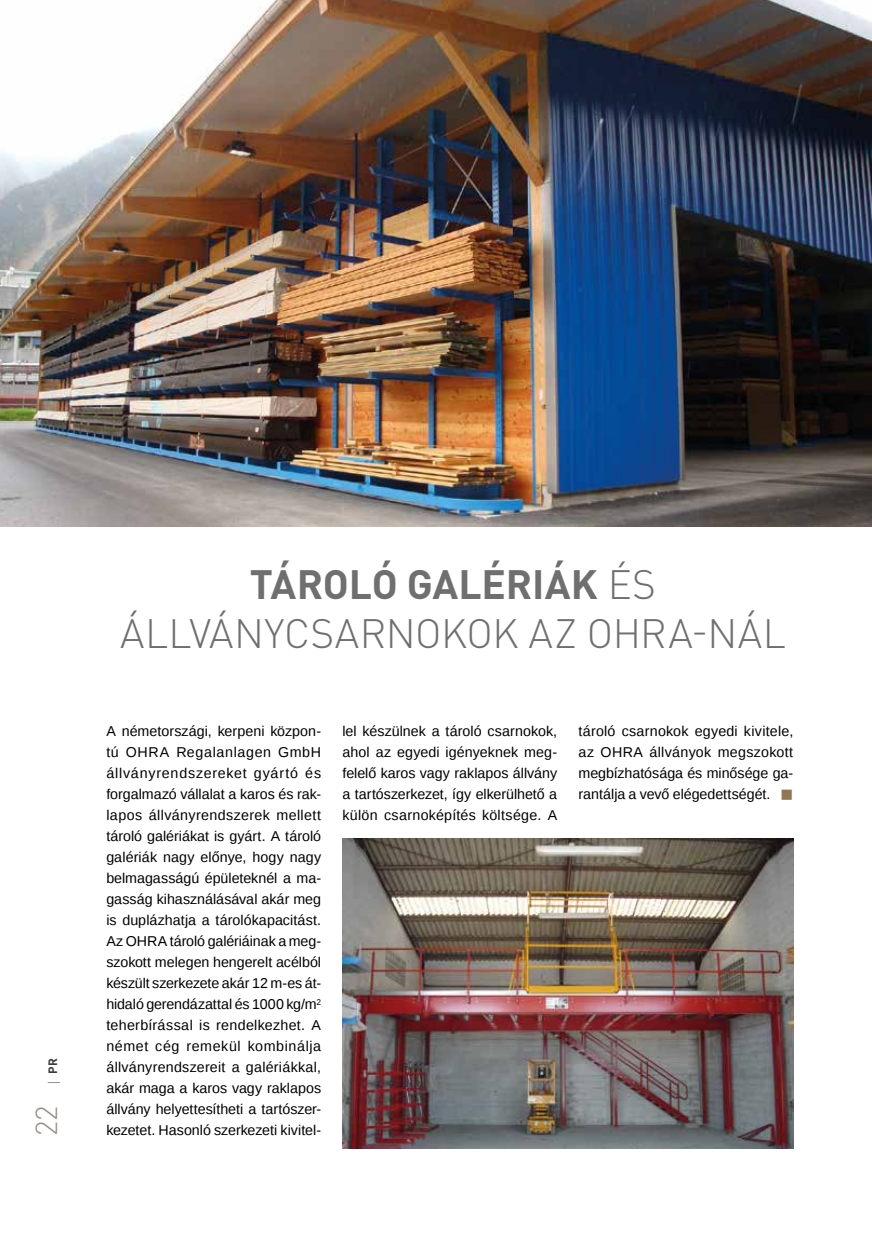
<style>
.page{position:relative;width:872px;height:1242px;background:#fff}
.page>*{position:absolute;margin:0;border:0;box-sizing:border-box;transform-origin:0 0}
.t1{font:300 40.5px/48.6px "DIN Pro";letter-spacing:.005em;color:#706f6f;text-align:center}
.t2{font:300 30px "DIN Pro";color:#968e82}
.t3{font:14.25px/21px "Liberation Sans";color:#000;text-align:justify}
.t4{font:700 12px "DIN Pro";color:#3c3c3b}
.s1{font-family:"Open Sans";font-weight:300}
.s2{font-weight:700}
.s3{font-size:21px;color:#937752}
</style>
<div class="page">
<img style="left:0;top:0;width:872px;height:526px">
<img style="left:342px;top:839px;width:451px;height:309px">
<p class="t4" style="left:45px;top:1085px;width:30px;rotate:-90deg"><span class="s1">|</span> PR</p>
<h2 class="t2" style="left:26px;top:1136px;width:33px;rotate:-90deg">22</h2>
<h1 class="t1" style="left:120px;top:558px;width:667px"><span class="s2">TÁROLÓ GALÉRIÁK</span> ÉS<br>ÁLLVÁNYCSARNOKOK AZ OHRA-NÁL</h1>
<p class="t3" style="left:106px;top:721px;width:216px">A németországi, kerpeni közpon&shy;tú OHRA Regalanlagen GmbH állványrendszereket gyártó és forgalmazó vállalat a karos és rak&shy;lapos állványrendszerek mellett tároló galériákat is gyárt. A tároló galériák nagy előnye, hogy nagy belmagasságú épületeknél a ma&shy;gasság kihasználásával akár meg is duplázhatja a tárolókapacitást.<br>Az OHRA tároló galériáinak a meg&shy;szokott melegen hengerelt acélból készült szerkezete akár 12 m-es át&shy;hidaló gerendázattal és 1000 kg/m<sup>2 </sup>teherbírással is rendelkezhet. A német cég remekül kombinálja állványrendszereit a galériákkal, akár maga a karos vagy raklapos állvány helyettesítheti a tartószer&shy;kezetet. Hasonló szerkezeti kivitel-</p>
<p class="t3" style="left:342px;top:721px;width:216px">lel készülnek a tároló csarnokok, ahol az egyedi igényeknek meg&shy;felelő karos vagy raklapos állvány a tartószerkezet, így elkerülhető a külön csarnoképítés költsége. A</p>
<p class="t3" style="left:578px;top:721px;width:216px">tároló csarnokok egyedi kivitele, az OHRA állványok megszokott megbízhatósága és minősége ga&shy;rantálja a vevő elégedettségét. <span class="s3">■</span></p>
</div>
